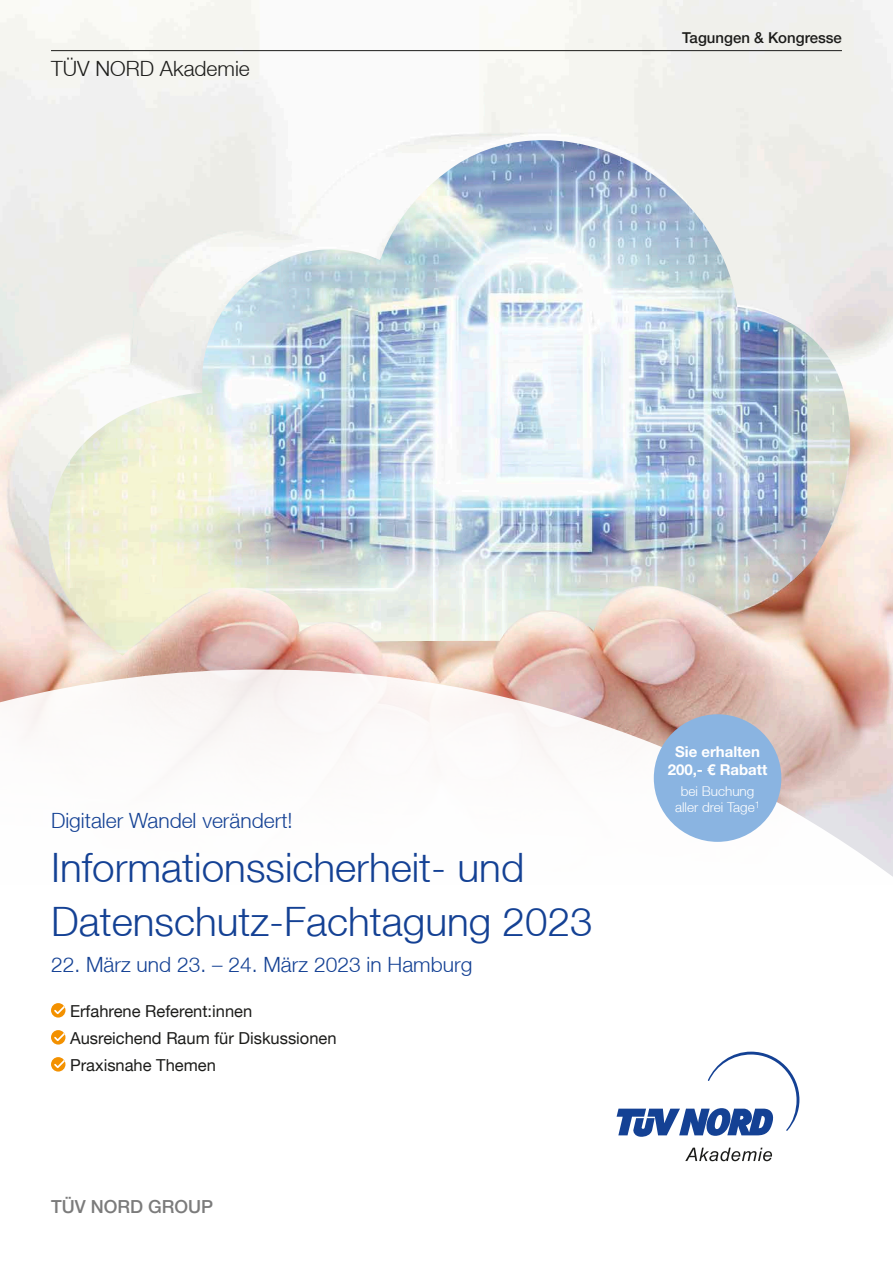
<style>
.page{position:relative;width:893px;height:1263px;background:#fff}
.page>*{position:absolute;margin:0;border:0;box-sizing:border-box;transform-origin:0 0}
.t1{font:300 40.5px/54px "Helvetica Neue LT";color:#144194}
.t2{font:300 21px "Helvetica Neue LT";color:#144194}
.t3{font:300 21px "Helvetica Neue LT";color:#1c1c1a}
.t4{font:500 18px "Helvetica Neue LT";color:#7b7b7b}
.t5{font:16.5px/27px "Helvetica Neue LT";color:#1c1c1a}
.t6{font:700 15px/18px "Helvetica Neue LT Pro";color:#fff;text-align:center}
.t7{font:500 15px "Helvetica Neue LT";color:#1c1c1a}
.t8{font:300 13.5px/16.5px "Helvetica Neue LT";color:#fff;text-align:center}
</style>
<div class="page">
<img style="left:0;top:0;width:893px;height:669px">
<img style="left:47px;top:140px;width:805px;height:516px">
<svg style="left:0;top:669px;width:893px;height:493px"></svg>
<div style="left:51px;top:1003px;width:14px;height:14px;background:#f39100;border-radius:50%"></div>
<svg style="left:53px;top:1003px;width:12px;height:13px"></svg>
<div style="left:51px;top:1030px;width:14px;height:14px;background:#f39100;border-radius:50%"></div>
<svg style="left:53px;top:1030px;width:12px;height:13px"></svg>
<div style="left:51px;top:1057px;width:14px;height:14px;background:#f39100;border-radius:50%"></div>
<svg style="left:53px;top:1057px;width:12px;height:13px"></svg>
<hr style="left:51px;top:50px;width:791px;height:1px;background:#1c1c1a">
<svg style="left:685px;top:1148px;width:87px;height:13px"></svg>
<svg style="left:617px;top:1052px;width:182px;height:85px"></svg>
<div style="left:654px;top:714px;width:127px;height:128px;background:#8ab4e1;border-radius:50%"></div>
<p class="t3" style="left:51px;top:56px;width:200px">TÜV NORD Akademie</p>
<p class="t7" style="left:682px;top:28px;width:161px">Tagungen &amp; Kongresse</p>
<p class="t2" style="left:51px;top:808px;width:243px">Digitaler Wandel verändert!</p>
<h1 class="t1" style="left:51px;top:840px;width:543px">Informationssicherheit- und<br>Datenschutz-Fachtagung 2023</h1>
<p class="t2" style="left:51px;top:952px;width:423px">22. März und 23. – 24. März 2023 in Hamburg</p>
<p class="t5" style="left:70px;top:997px;width:268px">Erfahrene Referent:innen<br>Ausreichend Raum für Diskussionen<br>Praxisnahe Themen</p>
<p class="t4" style="left:51px;top:1196px;width:164px">TÜV NORD GROUP</p>
<p class="t6" style="left:668px;top:742px;width:101px">Sie erhalten<br>200,- € Rabatt</p>
<p class="t8" style="left:675px;top:782px;width:86px">bei Buchung aller drei Tage<sup>1</sup></p>
</div>
